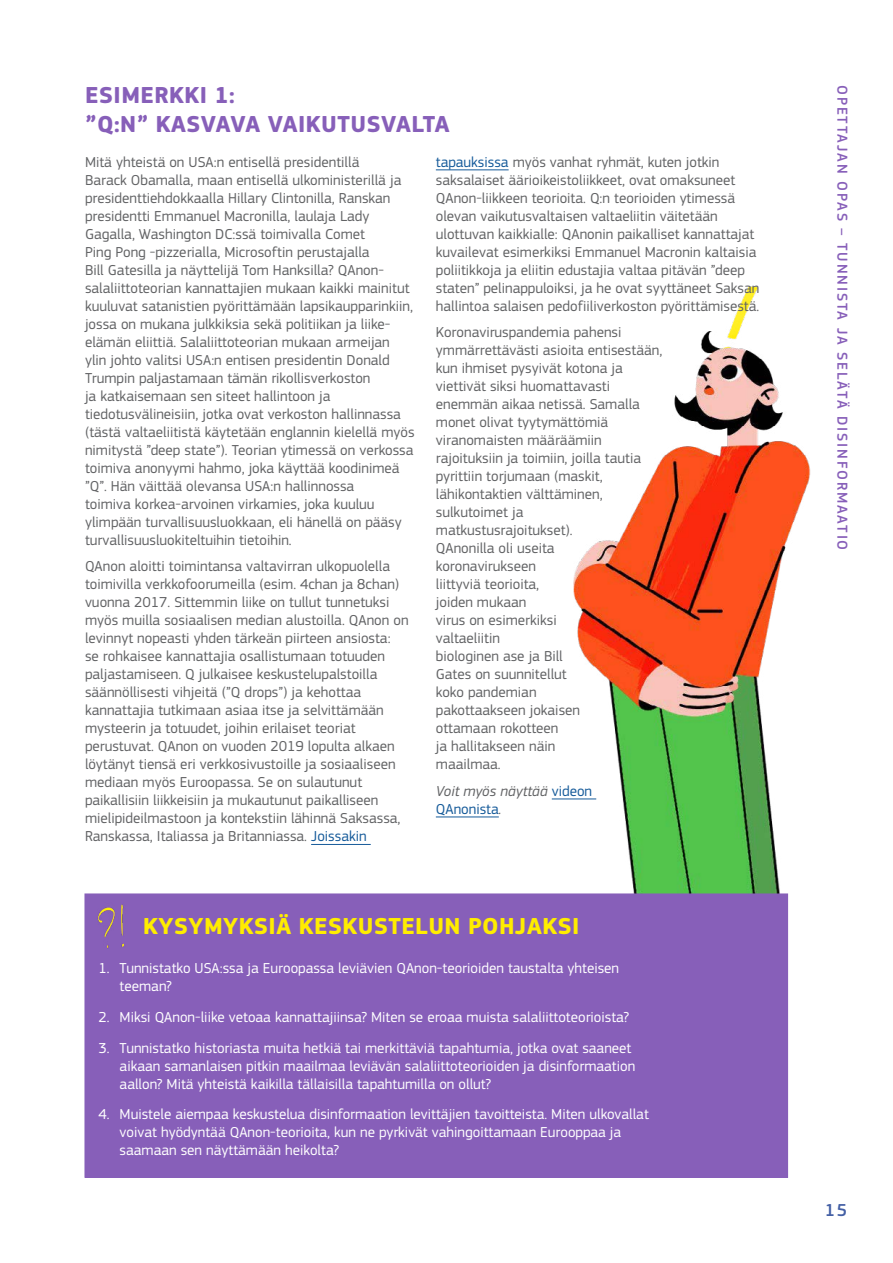
<style>
.page{position:relative;width:893px;height:1263px;background:#fff}
.page>*{position:absolute;margin:0;border:0;box-sizing:border-box;transform-origin:0 0}
.Heading_2_H2_16pt_fo{font:700 24px/28.8px "EC Square Sans Pro";letter-spacing:.02em;color:#875fb9}
.Heading_2_H2_16pt{font:700 24px "EC Square Sans Pro";letter-spacing:.02em;color:#ffed00}
.t1{font:500 18px "EC Square Sans Pro";color:#4460a5}
.Body_text_P{font:15px/18px "EC Square Sans Pro";color:#626365}
.t2{font:15px/18px "EC Square Sans Pro";color:#fff}
.t3{font:500 15px "EC Square Sans Pro";letter-spacing:.12em;color:#875fb9}
.Body_text_P-2{font:italic 15px/18px "EC Square Sans Pro";color:#626365}
.s1{color:#165b9a}
.s2{font-style:normal;color:#165b9a}
.s3{color:#646567}
</style>
<div class="page">
<img style="left:729px;top:286px;width:29px;height:45px">
<img style="left:574px;top:331px;width:237px;height:612px">
<hr style="left:311px;top:844px;width:60px;height:1px;background:#165b9a">
<hr style="left:436px;top:170px;width:73px;height:1px;background:#165b9a">
<hr style="left:552px;top:799px;width:44px;height:1px;background:#165b9a">
<hr style="left:436px;top:817px;width:63px;height:1px;background:#165b9a">
<div style="left:85px;top:894px;width:702px;height:283px;background:#875fb9"></div>
<img style="left:97px;top:904px;width:28px;height:44px">
<h2 class="Heading_2_H2_16pt_fo" style="left:85px;top:82px;width:366px">ESIMERKKI 1:<br>”Q:N” KASVAVA VAIKUTUSVALTA</h2>
<p class="Body_text_P" style="left:85px;top:153px;width:331px">Mitä yhteistä on USA:n entisellä presidentillä<br>Barack Obamalla, maan entisellä ulkoministerillä ja presidenttiehdokkaalla Hillary Clintonilla, Ranskan presidentti Emmanuel Macronilla, laulaja Lady Gagalla, Washington DC:ssä toimivalla Comet<br>Ping Pong ‑pizzerialla, Microsoftin perustajalla<br>Bill Gatesilla ja näyttelijä Tom Hanksilla? QAnon&shy;salaliittoteorian kannattajien mukaan kaikki mainitut kuuluvat satanistien pyörittämään lapsikaupparinkiin, jossa on mukana julkkiksia sekä politiikan ja liike&shy;elämän eliittiä. Salaliittoteorian mukaan armeijan ylin johto valitsi USA:n entisen presidentin Donald Trumpin paljastamaan tämän rikollisverkoston<br>ja katkaisemaan sen siteet hallintoon ja tiedotusvälineisiin, jotka ovat verkoston hallinnassa (tästä valtaeliitistä käytetään englannin kielellä myös nimitystä ”deep state”). Teorian ytimessä on verkossa toimiva anonyymi hahmo, joka käyttää koodinimeä ”Q”. Hän väittää olevansa USA:n hallinnossa<br>toimiva korkea-arvoinen virkamies, joka kuuluu ylimpään turvallisuusluokkaan, eli hänellä on pääsy turvallisuusluokiteltuihin tietoihin.</p>
<p class="Body_text_P" style="left:85px;top:558px;width:325px">QAnon aloitti toimintansa valtavirran ulkopuolella toimivilla verkkofoorumeilla (esim. 4chan ja 8chan) vuonna 2017. Sittemmin liike on tullut tunnetuksi myös muilla sosiaalisen median alustoilla. QAnon on levinnyt nopeasti yhden tärkeän piirteen ansiosta:<br>se rohkaisee kannattajia osallistumaan totuuden paljastamiseen. Q julkaisee keskustelupalstoilla säännöllisesti vihjeitä (”Q drops”) ja kehottaa kannattajia tutkimaan asiaa itse ja selvittämään mysteerin ja totuudet, joihin erilaiset teoriat perustuvat. QAnon on vuoden 2019 lopulta alkaen löytänyt tiensä eri verkkosivustoille ja sosiaaliseen mediaan myös Euroopassa. Se on sulautunut paikallisiin liikkeisiin ja mukautunut paikalliseen mielipideilmastoon ja kontekstiin lähinnä Saksassa, Ranskassa, Italiassa ja Britanniassa. <span class="s1">Joissakin</span></p>
<p class="Body_text_P" style="left:436px;top:153px;width:325px"><span class="s1">tapauksissa</span> myös vanhat ryhmät, kuten jotkin saksalaiset äärioikeistoliikkeet, ovat omaksuneet QAnon-liikkeen teorioita. Q:n teorioiden ytimessä olevan vaikutusvaltaisen valtaeliitin väitetään ulottuvan kaikkialle: QAnonin paikalliset kannattajat kuvailevat esimerkiksi Emmanuel Macronin kaltaisia poliitikkoja ja eliitin edustajia valtaa pitävän ”deep staten” pelinappuloiksi, ja he ovat syyttäneet Saksan hallintoa salaisen pedofiiliverkoston pyörittämisestä.</p>
<p class="Body_text_P" style="left:436px;top:324px;width:228px">Koronaviruspandemia pahensi ymmärrettävästi asioita entisestään, kun ihmiset pysyivät kotona ja viettivät siksi huomattavasti enemmän aikaa netissä. Samalla monet olivat tyytymättömiä viranomaisten määräämiin rajoituksiin ja toimiin, joilla tautia pyrittiin torjumaan (maskit, lähikontaktien välttäminen, sulkutoimet ja matkustusrajoitukset).<br>QAnonilla oli useita<br>koronavirukseen<br>liittyviä teorioita,<br>joiden mukaan<br>virus on esimerkiksi<br>valtaeliitin<br>biologinen ase ja Bill<br>Gates on suunnitellut<br>koko pandemian<br>pakottaakseen jokaisen<br>ottamaan rokotteen<br>ja hallitakseen näin<br>maailmaa.</p>
<p class="Body_text_P-2" style="left:436px;top:782px;width:158px">Voit myös näyttää <span class="s2">videon<br>QAnonista</span><span class="s3">.</span></p>
<h2 class="Heading_2_H2_16pt" style="left:143px;top:911px;width:438px">KYSYMYKSIÄ KESKUSTELUN POHJAKSI</h2>
<p class="t2" style="left:120px;top:959px;width:501px;text-indent:-21px">1. Tunnistatko USA:ssa ja Euroopassa leviävien QAnon-teorioiden taustalta yhteisen teeman?</p>
<p class="t2" style="left:98px;top:1008px;width:532px">2. Miksi QAnon-liike vetoaa kannattajiinsa? Miten se eroaa muista salaliittoteorioista?</p>
<p class="t2" style="left:120px;top:1039px;width:517px;text-indent:-21px">3. Tunnistatko historiasta muita hetkiä tai merkittäviä tapahtumia, jotka ovat saaneet aikaan samanlaisen pitkin maailmaa leviävän salaliittoteorioiden ja disinformaation aallon? Mitä yhteistä kaikilla tällaisilla tapahtumilla on ollut?</p>
<p class="t2" style="left:120px;top:1105px;width:531px;text-indent:-21px">4. Muistele aiempaa keskustelua disinformaation levittäjien tavoitteista. Miten ulkovallat voivat hyödyntää QAnon-teorioita, kun ne pyrkivät vahingoittamaan Eurooppaa ja saamaan sen näyttämään heikolta?</p>
<p class="t3" style="left:851px;top:85px;width:467px;rotate:90deg">OPETTAJAN OPAS – TUNNISTA JA SELÄTÄ DISINFORMAATIO</p>
<p class="t1" style="left:825px;top:1199px;width:24px">15</p>
</div>
